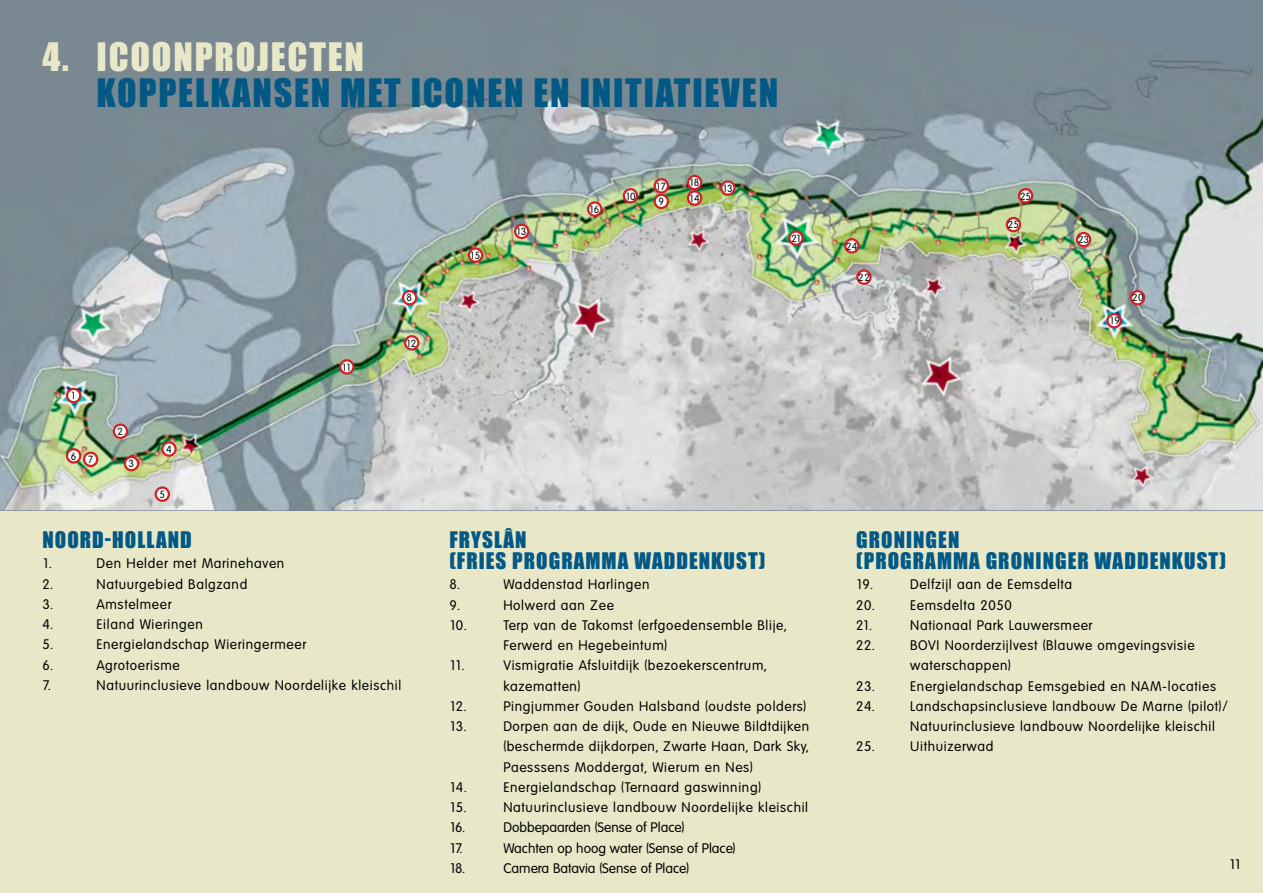
<style>
.page{position:relative;width:1263px;height:893px;background:#fff}
.page>*{position:absolute;margin:0;border:0;box-sizing:border-box;transform-origin:0 0}
.t1{font:36px "Impact";letter-spacing:.05em;color:#005984}
.t2{font:36px "Impact";letter-spacing:.05em;color:#e8e7c8}
.t3{font:21px/21px "Impact";letter-spacing:.05em;color:#005984}
.t4{font:13.5px/20.2px "Volkswagen TS";letter-spacing:.05em;color:#000}
.t5{font:13.5px "Volkswagen TS";color:#000}
.t6{font:10.2px "Volkswagen TS";letter-spacing:-.06em;color:#000}
</style>
<div class="page">
<div style="left:0;top:510px;width:1263px;height:383px;background:#e8e7c8"></div>
<img style="left:0;top:0;width:1263px;height:510px">
<div style="left:67px;top:389px;width:13px;height:13px;background:#fff;border-radius:50%"></div>
<div style="left:66px;top:388px;width:15px;height:15px;border:2px solid #d22229;border-radius:50%"></div>
<svg style="left:114px;top:425px;width:13px;height:13px"></svg>
<div style="left:113px;top:423px;width:15px;height:16px;border:2px solid #d22229;border-radius:50%"></div>
<div style="left:125px;top:457px;width:13px;height:13px;background:#fff;border-radius:50%"></div>
<div style="left:124px;top:456px;width:15px;height:15px;border:2px solid #d22229;border-radius:50%"></div>
<svg style="left:162px;top:442px;width:14px;height:14px"></svg>
<div style="left:161px;top:441px;width:16px;height:16px;border:2px solid #d22229;border-radius:50%"></div>
<svg style="left:156px;top:488px;width:13px;height:13px"></svg>
<div style="left:155px;top:486px;width:15px;height:16px;border:2px solid #d22229;border-radius:50%"></div>
<svg style="left:67px;top:449px;width:13px;height:13px"></svg>
<div style="left:66px;top:448px;width:15px;height:16px;border:2px solid #d22229;border-radius:50%"></div>
<div style="left:84px;top:453px;width:13px;height:13px;background:#fff;border-radius:50%"></div>
<div style="left:83px;top:452px;width:15px;height:15px;border:2px solid #d22229;border-radius:50%"></div>
<div style="left:403px;top:291px;width:13px;height:13px;background:#fff;border-radius:50%"></div>
<div style="left:402px;top:290px;width:15px;height:15px;border:2px solid #d22229;border-radius:50%"></div>
<div style="left:655px;top:195px;width:13px;height:13px;background:#fff;border-radius:50%"></div>
<div style="left:654px;top:194px;width:15px;height:15px;border:2px solid #d22229;border-radius:50%"></div>
<svg style="left:624px;top:189px;width:13px;height:13px"></svg>
<div style="left:623px;top:188px;width:15px;height:16px;border:2px solid #d22229;border-radius:50%"></div>
<svg style="left:340px;top:360px;width:13px;height:14px"></svg>
<div style="left:339px;top:359px;width:16px;height:16px;border:2px solid #d22229;border-radius:50%"></div>
<svg style="left:405px;top:336px;width:13px;height:13px"></svg>
<div style="left:404px;top:335px;width:15px;height:16px;border:2px solid #d22229;border-radius:50%"></div>
<svg style="left:721px;top:181px;width:13px;height:14px"></svg>
<div style="left:720px;top:180px;width:16px;height:16px;border:2px solid #d22229;border-radius:50%"></div>
<svg style="left:789px;top:231px;width:13px;height:14px"></svg>
<div style="left:788px;top:230px;width:16px;height:16px;border:2px solid #d22229;border-radius:50%"></div>
<svg style="left:857px;top:271px;width:13px;height:13px"></svg>
<div style="left:856px;top:269px;width:16px;height:16px;border:2px solid #d22229;border-radius:50%"></div>
<div style="left:1077px;top:233px;width:13px;height:13px;background:#fff;border-radius:50%"></div>
<div style="left:1076px;top:232px;width:15px;height:15px;border:2px solid #d22229;border-radius:50%"></div>
<svg style="left:1019px;top:189px;width:13px;height:13px"></svg>
<div style="left:1018px;top:188px;width:15px;height:16px;border:2px solid #d22229;border-radius:50%"></div>
<div style="left:1007px;top:218px;width:13px;height:13px;background:#fff;border-radius:50%"></div>
<div style="left:1006px;top:217px;width:15px;height:15px;border:2px solid #d22229;border-radius:50%"></div>
<svg style="left:845px;top:239px;width:13px;height:13px"></svg>
<div style="left:844px;top:238px;width:15px;height:16px;border:2px solid #d22229;border-radius:50%"></div>
<svg style="left:1107px;top:314px;width:14px;height:13px"></svg>
<div style="left:1106px;top:313px;width:16px;height:15px;border:2px solid #d22229;border-radius:50%"></div>
<div style="left:1131px;top:291px;width:13px;height:13px;background:#fff;border-radius:50%"></div>
<div style="left:1130px;top:290px;width:15px;height:15px;border:2px solid #d22229;border-radius:50%"></div>
<div style="left:515px;top:225px;width:13px;height:13px;background:#fff;border-radius:50%"></div>
<div style="left:514px;top:224px;width:15px;height:15px;border:2px solid #d22229;border-radius:50%"></div>
<div style="left:688px;top:191px;width:13px;height:14px;background:#fff;border-radius:50%"></div>
<div style="left:687px;top:190px;width:15px;height:16px;border:2px solid #d22229;border-radius:50%"></div>
<div style="left:688px;top:176px;width:13px;height:13px;background:#fff;border-radius:50%"></div>
<div style="left:687px;top:175px;width:15px;height:15px;border:2px solid #d22229;border-radius:50%"></div>
<svg style="left:469px;top:248px;width:13px;height:14px"></svg>
<div style="left:468px;top:247px;width:15px;height:16px;border:2px solid #d22229;border-radius:50%"></div>
<svg style="left:588px;top:202px;width:13px;height:14px"></svg>
<div style="left:587px;top:201px;width:15px;height:16px;border:2px solid #d22229;border-radius:50%"></div>
<svg style="left:655px;top:179px;width:13px;height:13px"></svg>
<div style="left:654px;top:178px;width:15px;height:16px;border:2px solid #d22229;border-radius:50%"></div>
<h1 class="t2" style="left:43px;top:29px;width:323px">4. ICOONPROJECTEN</h1>
<h1 class="t1" style="left:97px;top:65px;width:683px">KOPPELKANSEN MET ICONEN EN INITIATIEVEN</h1>
<p class="t6" style="left:407px;top:292px;width:7px">8</p>
<p class="t6" style="left:71px;top:390px;width:7px">1</p>
<p class="t6" style="left:71px;top:452px;width:24px">6 7</p>
<p class="t6" style="left:117px;top:425px;width:7px">2</p>
<p class="t6" style="left:129px;top:458px;width:7px">3</p>
<p class="t6" style="left:166px;top:443px;width:7px">4</p>
<p class="t6" style="left:159px;top:488px;width:7px">5</p>
<p class="t6" style="left:342px;top:361px;width:11px">11</p>
<p class="t6" style="left:406px;top:337px;width:12px">12</p>
<h2 class="t3" style="left:43px;top:529px;width:151px">NOORD-HOLLAND</h2>
<p class="t4" style="left:43px;top:554px;width:11px">1.</p>
<p class="t4" style="left:97px;top:554px;width:189px">Den Helder met Marinehaven</p>
<p class="t4" style="left:43px;top:574px;width:12px">2.</p>
<p class="t4" style="left:97px;top:574px;width:152px">Natuurgebied Balgzand</p>
<p class="t4" style="left:43px;top:594px;width:12px">3.</p>
<p class="t4" style="left:97px;top:594px;width:76px">Amstelmeer</p>
<p class="t4" style="left:43px;top:614px;width:12px">4.</p>
<p class="t4" style="left:97px;top:614px;width:108px">Eiland Wieringen</p>
<p class="t4" style="left:43px;top:635px;width:12px">5.</p>
<p class="t4" style="left:97px;top:635px;width:211px">Energielandschap Wieringermeer</p>
<p class="t4" style="left:43px;top:655px;width:12px">6.</p>
<p class="t4" style="left:97px;top:655px;width:85px">Agrotoerisme</p>
<p class="t4" style="left:43px;top:675px;width:9px">7.</p>
<p class="t4" style="left:97px;top:675px;width:306px">Natuurinclusieve landbouw Noordelijke kleischil</p>
<p class="t6" style="left:470px;top:249px;width:12px">15</p>
<p class="t6" style="left:516px;top:226px;width:12px">13</p>
<p class="t6" style="left:589px;top:203px;width:12px">16</p>
<p class="t6" style="left:625px;top:190px;width:12px">10</p>
<p class="t6" style="left:656px;top:180px;width:12px">17</p>
<p class="t6" style="left:658px;top:196px;width:7px">9</p>
<p class="t6" style="left:689px;top:177px;width:12px">18</p>
<p class="t6" style="left:689px;top:192px;width:12px">14</p>
<p class="t6" style="left:722px;top:182px;width:12px">13</p>
<p class="t6" style="left:791px;top:232px;width:12px">21</p>
<h2 class="t3" style="left:449px;top:529px;width:318px">FRYSLÂN<br>(FRIES PROGRAMMA WADDENKUST)</h2>
<p class="t4" style="left:449px;top:575px;width:12px">8.</p>
<p class="t4" style="left:503px;top:575px;width:148px">Waddenstad Harlingen</p>
<p class="t4" style="left:449px;top:595px;width:12px">9.</p>
<p class="t4" style="left:503px;top:595px;width:112px">Holwerd aan Zee</p>
<p class="t4" style="left:449px;top:615px;width:19px">10.</p>
<p class="t4" style="left:503px;top:615px;width:285px">Terp van de Takomst (erfgoedensemble Blije,<br>Ferwerd en Hegebeintum)</p>
<p class="t4" style="left:449px;top:656px;width:16px">11.</p>
<p class="t4" style="left:503px;top:656px;width:265px">Vismigratie Afsluitdijk (bezoekerscentrum, kazematten)</p>
<p class="t4" style="left:449px;top:696px;width:18px">12.</p>
<p class="t4" style="left:503px;top:696px;width:304px">Pingjummer Gouden Halsband (oudste polders)</p>
<p class="t4" style="left:449px;top:716px;width:18px">13.</p>
<p class="t4" style="left:503px;top:716px;width:307px;text-align:justify">Dorpen aan de dijk, Oude en Nieuwe Bildtdijken (beschermde dijkdorpen, Zwarte Haan, Dark Sky, Paesssens Moddergat, Wierum en Nes)</p>
<p class="t4" style="left:449px;top:777px;width:19px">14.</p>
<p class="t4" style="left:503px;top:777px;width:259px">Energielandschap (Ternaard gaswinning)</p>
<p class="t4" style="left:449px;top:797px;width:18px">15.</p>
<p class="t4" style="left:503px;top:797px;width:306px">Natuurinclusieve landbouw Noordelijke kleischil</p>
<p class="t4" style="left:449px;top:818px;width:17px">16.</p>
<p class="t5" style="left:503px;top:820px;width:183px">Dobbepaarden (Sense of Place)</p>
<p class="t4" style="left:449px;top:838px;width:15px">17.</p>
<p class="t5" style="left:503px;top:840px;width:234px">Wachten op hoog water (Sense of Place)</p>
<p class="t4" style="left:449px;top:858px;width:17px">18.</p>
<p class="t5" style="left:503px;top:860px;width:187px">Camera Batavia (Sense of Place)</p>
<p class="t6" style="left:1020px;top:190px;width:13px">25</p>
<p class="t6" style="left:846px;top:240px;width:13px">24</p>
<p class="t6" style="left:858px;top:271px;width:13px">22</p>
<p class="t6" style="left:1008px;top:219px;width:13px">25</p>
<p class="t6" style="left:1078px;top:234px;width:13px">23</p>
<p class="t6" style="left:1109px;top:315px;width:12px">19</p>
<p class="t6" style="left:1132px;top:292px;width:13px">20</p>
<h2 class="t3" style="left:856px;top:529px;width:371px">GRONINGEN<br>(PROGRAMMA GRONINGER WADDENKUST)</h2>
<p class="t4" style="left:856px;top:575px;width:18px">19.</p>
<p class="t4" style="left:910px;top:575px;width:164px">Delfzijl aan de Eemsdelta</p>
<p class="t4" style="left:856px;top:595px;width:20px">20.</p>
<p class="t4" style="left:910px;top:595px;width:103px">Eemsdelta 2050</p>
<p class="t4" style="left:856px;top:615px;width:17px">21.</p>
<p class="t4" style="left:910px;top:615px;width:184px">Nationaal Park Lauwersmeer</p>
<p class="t4" style="left:856px;top:635px;width:20px">22.</p>
<p class="t4" style="left:910px;top:635px;width:286px">BOVI Noorderzijlvest (Blauwe omgevingsvisie waterschappen)</p>
<p class="t4" style="left:856px;top:676px;width:20px">23.</p>
<p class="t4" style="left:910px;top:676px;width:307px">Energielandschap Eemsgebied en NAM-locaties</p>
<p class="t4" style="left:856px;top:696px;width:20px">24.</p>
<p class="t4" style="left:910px;top:696px;width:319px">Landschapsinclusieve landbouw De Marne (pilot)/<br>Natuurinclusieve landbouw Noordelijke kleischil</p>
<p class="t4" style="left:856px;top:737px;width:20px">25.</p>
<p class="t4" style="left:910px;top:737px;width:85px">Uithuizerwad</p>
<p class="t4" style="left:1229px;top:854px;width:14px">11</p>
</div>
